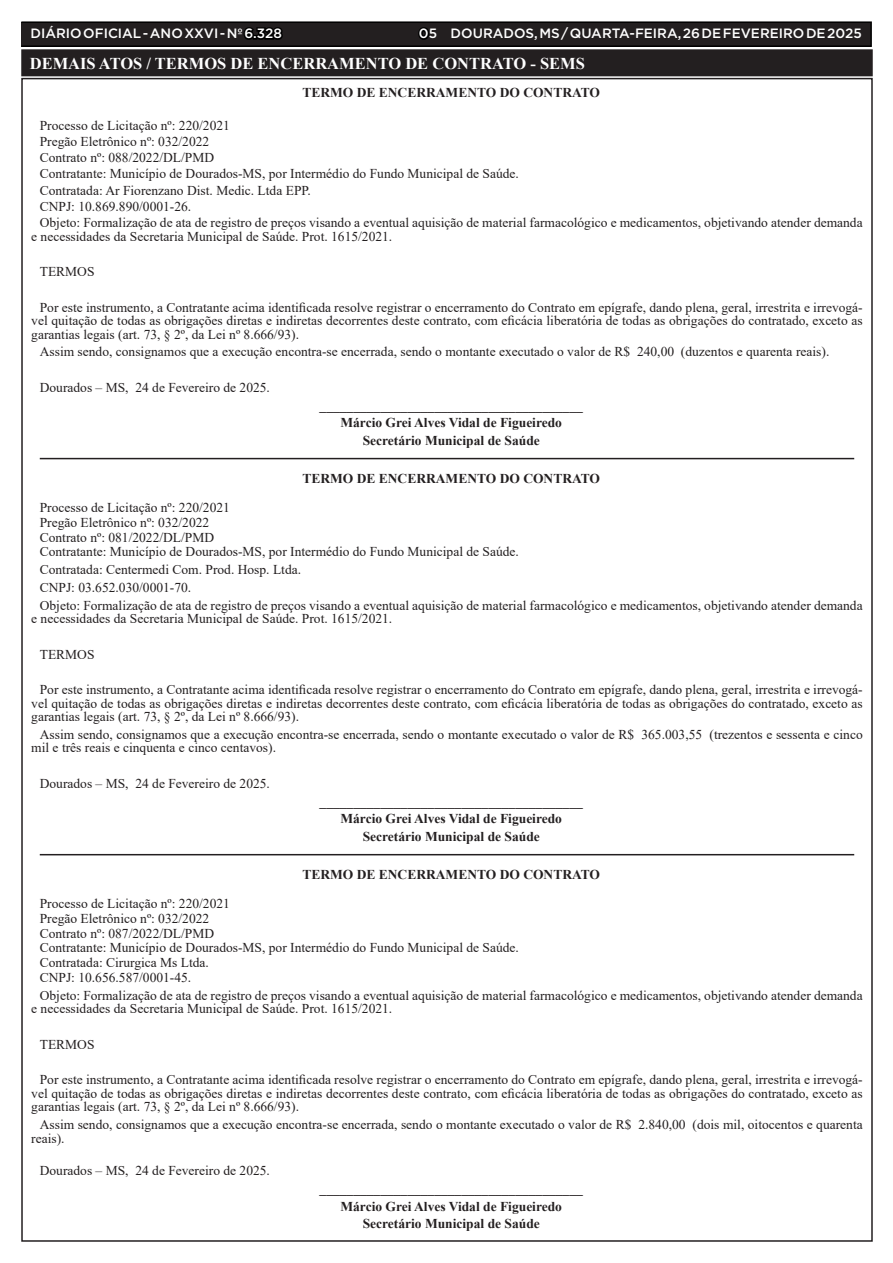
<style>
.page{position:relative;width:893px;height:1263px;background:#fff}
.page>*{position:absolute;margin:0;border:0;box-sizing:border-box;transform-origin:0 0}
.TEXTO{font:700 16.5px "Times New Roman";color:#fff}
.TEXTO-2{font:13.5px/13.5px "Times New Roman";color:#231f20}
.TEXTO-3{font:700 13.5px "Times New Roman";color:#231f20}
.t1{font:500 13.5px "Gotham";color:#fff}
.s1{color:#000}
</style>
<div class="page">
<div style="left:21px;top:22px;width:850px;height:24px;background:#231f20"></div>
<div style="left:21px;top:21px;width:851px;height:26px;border:2px solid #000"></div>
<hr style="left:40px;top:458px;width:814px;height:1px;background:#231f20">
<hr style="left:40px;top:854px;width:814px;height:1px;background:#231f20">
<div style="left:23px;top:51px;width:848px;height:23px;background:#231f20"></div>
<div style="left:21px;top:49px;width:852px;height:27px;border:4px solid #231f20"></div>
<p class="t1" style="left:31px;top:25px;width:253px">DIÁRIO OFICIAL - ANO XXVI - Nº <span class="s1">6.328</span></p>
<p class="t1" style="left:419px;top:25px;width:444px"><span class="s1">0</span>5 DOURADOS, MS / QUARTA-FEIRA, 26 DE FEVEREIRO DE 2025</p>
<p class="TEXTO" style="left:30px;top:52px;width:557px">DEMAIS ATOS / TERMOS DE ENCERRAMENTO DE CONTRATO - SEMS</p>
<p class="TEXTO-3" style="left:302px;top:83px;width:299px">TERMO DE ENCERRAMENTO DO CONTRATO</p>
<p class="TEXTO-2" style="left:40px;top:118px;width:192px">Processo de Licitação nº: 220/2021</p>
<p class="TEXTO-2" style="left:40px;top:134px;width:171px">Pregão Eletrônico nº: 032/2022</p>
<p class="TEXTO-2" style="left:40px;top:150px;width:176px">Contrato nº: 088/2022/DL/PMD</p>
<p class="TEXTO-2" style="left:40px;top:167px;width:481px">Contratante: Município de Dourados-MS, por Intermédio do Fundo Municipal de Saúde.</p>
<p class="TEXTO-2" style="left:40px;top:183px;width:273px">Contratada: Ar Fiorenzano Dist. Medic. Ltda EPP.</p>
<p class="TEXTO-2" style="left:40px;top:199px;width:153px">CNPJ: 10.869.890/0001-26.</p>
<p class="TEXTO-2" style="left:31px;top:215px;width:833px;text-indent:9px">Objeto: Formalização de ata de registro de preços visando a eventual aquisição de material farmacológico e medicamentos, objetivando atender demanda e necessidades da Secretaria Municipal de Saúde. Prot. 1615/2021.</p>
<p class="TEXTO-2" style="left:40px;top:264px;width:56px">TERMOS</p>
<p class="TEXTO-2" style="left:31px;top:300px;width:833px;text-align:justify;text-indent:9px">Por este instrumento, a Contratante acima identificada resolve registrar o encerramento do Contrato em epígrafe, dando plena, geral, irrestrita e irrevogá&shy;vel quitação de todas as obrigações diretas e indiretas decorrentes deste contrato, com eficácia liberatória de todas as obrigações do contratado, exceto as garantias legais (art. 73, § 2º, da Lei nº 8.666/93).</p>
<p class="TEXTO-2" style="left:40px;top:345px;width:791px">Assim sendo, consignamos que a execução encontra-se encerrada, sendo o montante executado o valor de R$ 240,00 (duzentos e quarenta reais).</p>
<p class="TEXTO-2" style="left:40px;top:380px;width:232px">Dourados – MS, 24 de Fevereiro de 2025.</p>
<p class="TEXTO-3" style="left:320px;top:395px;width:265px">_______________________________________</p>
<p class="TEXTO-3" style="left:340px;top:413px;width:223px">Márcio Grei Alves Vidal de Figueiredo</p>
<p class="TEXTO-3" style="left:363px;top:431px;width:179px">Secretário Municipal de Saúde</p>
<p class="TEXTO-3" style="left:302px;top:468px;width:299px">TERMO DE ENCERRAMENTO DO CONTRATO</p>
<p class="TEXTO-2" style="left:40px;top:500px;width:192px">Processo de Licitação nº: 220/2021</p>
<p class="TEXTO-2" style="left:40px;top:515px;width:171px">Pregão Eletrônico nº: 032/2022</p>
<p class="TEXTO-2" style="left:40px;top:530px;width:176px">Contrato nº: 081/2022/DL/PMD</p>
<p class="TEXTO-2" style="left:40px;top:545px;width:481px">Contratante: Município de Dourados-MS, por Intermédio do Fundo Municipal de Saúde.</p>
<p class="TEXTO-2" style="left:40px;top:562px;width:263px">Contratada: Centermedi Com. Prod. Hosp. Ltda.</p>
<p class="TEXTO-2" style="left:40px;top:580px;width:153px">CNPJ: 03.652.030/0001-70.</p>
<p class="TEXTO-2" style="left:31px;top:598px;width:833px;text-indent:9px">Objeto: Formalização de ata de registro de preços visando a eventual aquisição de material farmacológico e medicamentos, objetivando atender demanda e necessidades da Secretaria Municipal de Saúde. Prot. 1615/2021.</p>
<p class="TEXTO-2" style="left:40px;top:647px;width:56px">TERMOS</p>
<p class="TEXTO-2" style="left:31px;top:682px;width:833px;text-align:justify;text-indent:9px">Por este instrumento, a Contratante acima identificada resolve registrar o encerramento do Contrato em epígrafe, dando plena, geral, irrestrita e irrevogá&shy;vel quitação de todas as obrigações diretas e indiretas decorrentes deste contrato, com eficácia liberatória de todas as obrigações do contratado, exceto as garantias legais (art. 73, § 2º, da Lei nº 8.666/93).</p>
<p class="TEXTO-2" style="left:31px;top:727px;width:833px;text-indent:9px">Assim sendo, consignamos que a execução encontra-se encerrada, sendo o montante executado o valor de R$ 365.003,55 (trezentos e sessenta e cinco mil e três reais e cinquenta e cinco centavos).</p>
<p class="TEXTO-2" style="left:40px;top:776px;width:232px">Dourados – MS, 24 de Fevereiro de 2025.</p>
<p class="TEXTO-3" style="left:320px;top:791px;width:265px">_______________________________________</p>
<p class="TEXTO-3" style="left:340px;top:809px;width:223px">Márcio Grei Alves Vidal de Figueiredo</p>
<p class="TEXTO-3" style="left:363px;top:827px;width:179px">Secretário Municipal de Saúde</p>
<p class="TEXTO-3" style="left:302px;top:864px;width:299px">TERMO DE ENCERRAMENTO DO CONTRATO</p>
<p class="TEXTO-2" style="left:40px;top:896px;width:192px">Processo de Licitação nº: 220/2021</p>
<p class="TEXTO-2" style="left:40px;top:911px;width:171px">Pregão Eletrônico nº: 032/2022</p>
<p class="TEXTO-2" style="left:40px;top:926px;width:176px">Contrato nº: 087/2022/DL/PMD</p>
<p class="TEXTO-2" style="left:40px;top:941px;width:481px">Contratante: Município de Dourados-MS, por Intermédio do Fundo Municipal de Saúde.</p>
<p class="TEXTO-2" style="left:40px;top:955px;width:171px">Contratada: Cirurgica Ms Ltda.</p>
<p class="TEXTO-2" style="left:40px;top:970px;width:153px">CNPJ: 10.656.587/0001-45.</p>
<p class="TEXTO-2" style="left:31px;top:988px;width:833px;text-indent:9px">Objeto: Formalização de ata de registro de preços visando a eventual aquisição de material farmacológico e medicamentos, objetivando atender demanda e necessidades da Secretaria Municipal de Saúde. Prot. 1615/2021.</p>
<p class="TEXTO-2" style="left:40px;top:1037px;width:56px">TERMOS</p>
<p class="TEXTO-2" style="left:31px;top:1072px;width:833px;text-align:justify;text-indent:9px">Por este instrumento, a Contratante acima identificada resolve registrar o encerramento do Contrato em epígrafe, dando plena, geral, irrestrita e irrevogá&shy;vel quitação de todas as obrigações diretas e indiretas decorrentes deste contrato, com eficácia liberatória de todas as obrigações do contratado, exceto as garantias legais (art. 73, § 2º, da Lei nº 8.666/93).</p>
<p class="TEXTO-2" style="left:31px;top:1117px;width:833px;text-indent:9px">Assim sendo, consignamos que a execução encontra-se encerrada, sendo o montante executado o valor de R$ 2.840,00 (dois mil, oitocentos e quarenta reais).</p>
<p class="TEXTO-2" style="left:40px;top:1163px;width:232px">Dourados – MS, 24 de Fevereiro de 2025.</p>
<p class="TEXTO-3" style="left:320px;top:1178px;width:265px">_______________________________________</p>
<p class="TEXTO-3" style="left:340px;top:1196px;width:223px">Márcio Grei Alves Vidal de Figueiredo</p>
<p class="TEXTO-3" style="left:363px;top:1214px;width:179px">Secretário Municipal de Saúde</p>
</div>
